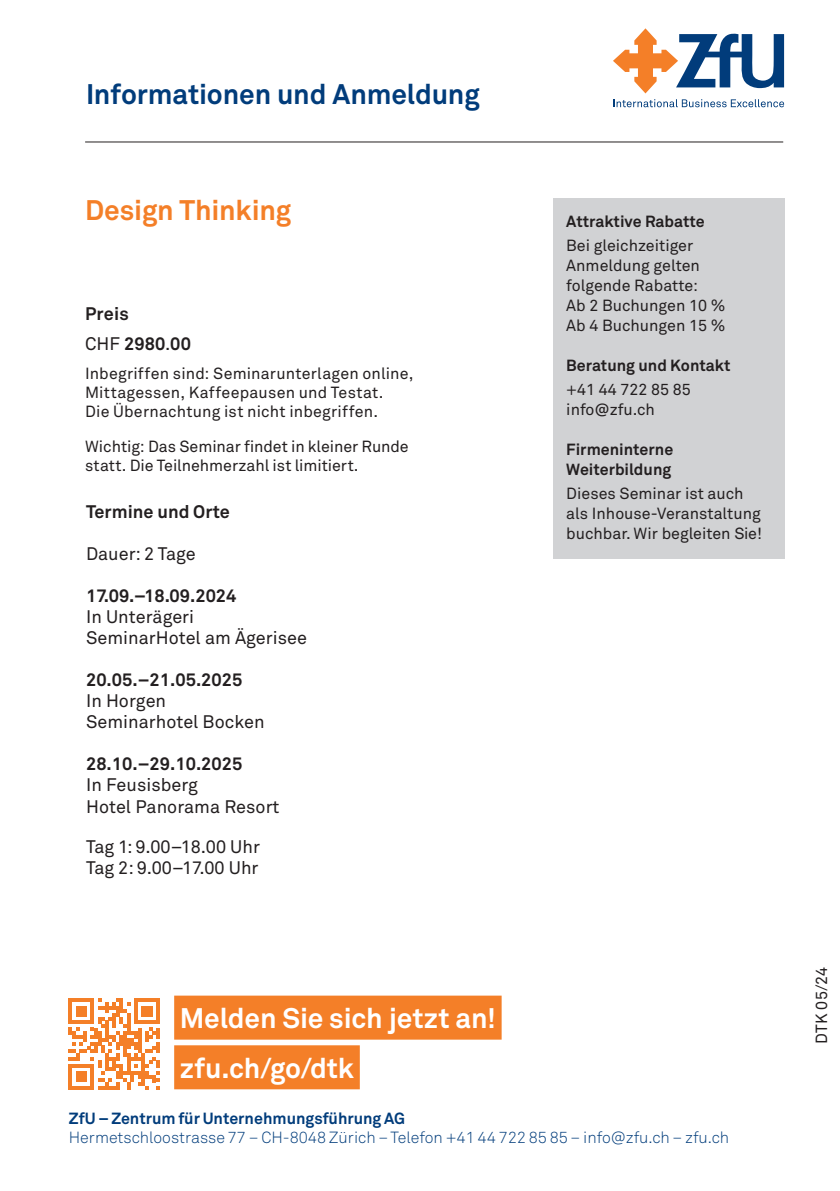
<style>
.page{position:relative;width:840px;height:1191px;background:#fff}
.page>*{position:absolute;margin:0;border:0;box-sizing:border-box;transform-origin:0 0}
.t1{font:700 28px/49.6px "Akkurat Office";letter-spacing:-.005em;color:#fff}
.t2{font:700 28px "Akkurat Office";letter-spacing:-.005em;color:#013c7b}
.t3{font:700 28px "Akkurat Office";letter-spacing:-.01em;color:#f47f28}
.t4{font:18px/21px "Akkurat Office";color:#231f20}
.t5{font:700 18px/30px "Akkurat Office";color:#231f20}
.t6{font:16px/20px "Akkurat Office";color:#231f20}
.t7{font:300 16px "Akkurat";color:#013c7b}
.t8{font:700 16px/20px "Akkurat Office";color:#231f20}
.t9{font:700 16px "Akkurat Office";color:#013c7b}
.s1{font-weight:400}
</style>
<div class="page">
<div style="left:552px;top:198px;width:231px;height:360px;background:#d1d2d4"></div>
<svg style="left:613px;top:28px;width:170px;height:65px"></svg>
<svg style="left:613px;top:99px;width:170px;height:8px"></svg>
<hr style="left:85px;top:142px;width:697px;height:1px;background:#231f20">
<svg style="left:68px;top:998px;width:91px;height:91px"></svg>
<div style="left:174px;top:995px;width:327px;height:44px;background:#f47f28"></div>
<div style="left:174px;top:1045px;width:185px;height:44px;background:#f47f28"></div>
<h1 class="t2" style="left:86px;top:76px;width:395px">Informationen und Anmeldung</h1>
<h1 class="t3" style="left:85px;top:193px;width:207px">Design Thinking</h1>
<p class="t5" style="left:85px;top:299px;width:107px">Preis<br><span class="s1">CHF</span> 2980<span class="s1">.</span>00</p>
<p class="t6" style="left:85px;top:364px;width:330px;line-height:19px">Inbegriffen sind: Seminarunterlagen online,<br>Mittagessen, Kaffeepausen und Testat.<br>Die Übernachtung ist nicht inbegriffen.</p>
<p class="t6" style="left:85px;top:437px;width:325px;line-height:19px">Wichtig: Das Seminar findet in kleiner Runde statt. Die Teilnehmerzahl ist limitiert.</p>
<p class="t5" style="left:86px;top:496px;width:145px">Termine und Orte</p>
<p class="t4" style="left:86px;top:543px;width:111px">Dauer: 2 Tage</p>
<p class="t5" style="left:86px;top:580px;width:152px">17.09.–18.09.2024</p>
<p class="t4" style="left:86px;top:606px;width:222px">In Unterägeri<br>SeminarHotel am Ägerisee</p>
<p class="t5" style="left:86px;top:665px;width:158px">20.05.–21.05.2025</p>
<p class="t4" style="left:86px;top:691px;width:180px">In Horgen<br>Seminarhotel Bocken</p>
<p class="t5" style="left:86px;top:749px;width:158px">28.10.–29.10.2025</p>
<p class="t4" style="left:86px;top:775px;width:195px">In Feusisberg<br>Hotel Panorama Resort</p>
<p class="t4" style="left:86px;top:836px;width:175px">Tag 1: 9.00–18.00 Uhr<br>Tag 2: 9.00–17.00 Uhr</p>
<h1 class="t1" style="left:180px;top:994px;width:317px">Melden Sie sich jetzt an! zfu.ch/go/dtk</h1>
<p class="t8" style="left:566px;top:211px;width:140px">Attraktive Rabatte</p>
<p class="t6" style="left:566px;top:235px;width:160px">Bei gleichzeitiger<br>Anmeldung gelten folgende Rabatte:<br>Ab 2 Buchungen 10 %<br>Ab 4 Buchungen 15 %</p>
<p class="t8" style="left:566px;top:355px;width:166px">Beratung und Kontakt</p>
<p class="t6" style="left:566px;top:379px;width:126px">+41 44 722 85 85 info@zfu.ch</p>
<p class="t8" style="left:566px;top:439px;width:108px">Firmeninterne<br>Weiterbildung</p>
<p class="t6" style="left:566px;top:483px;width:197px">Dieses Seminar ist auch als Inhouse-Veranstaltung buchbar. Wir begleiten Sie!</p>
<p class="t9" style="left:69px;top:1108px;width:337px">ZfU – Zentrum für Unternehmungsführung AG</p>
<p class="t7" style="left:69px;top:1128px;width:661px">Hermetschloostrasse 77 – CH-8048 Zürich – Telefon +41 44 722 85 85 – info@zfu.ch – zfu.ch</p>
<p class="t6" style="left:811px;top:1043px;width:78px;rotate:-90deg">DTK 05/24</p>
</div>
